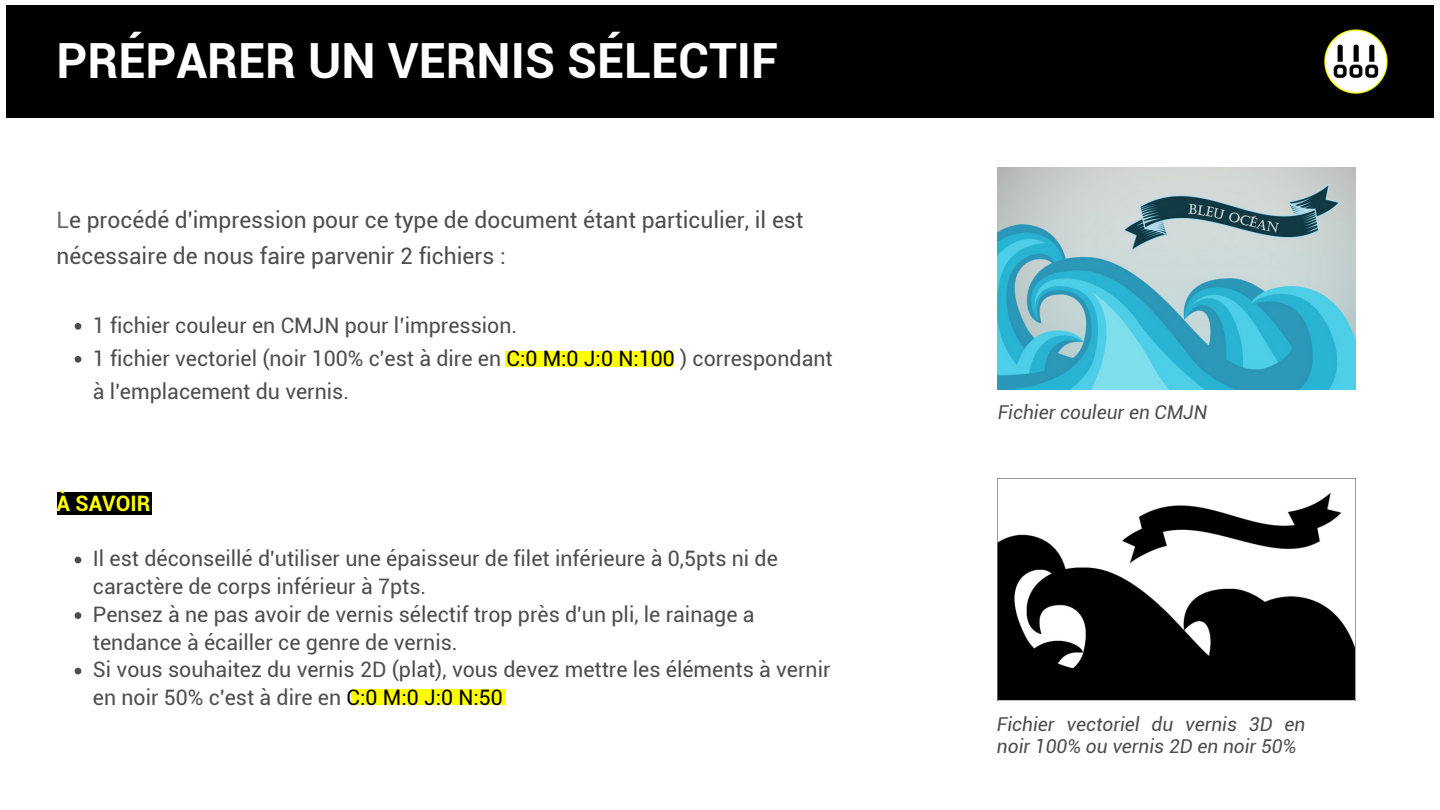
<style>
.page{position:relative;width:1440px;height:810px;background:#fff}
.page>*{position:absolute;margin:0;border:0;box-sizing:border-box;transform-origin:0 0}
.t1{font:700 48.5px "Roboto";color:#fff}
.t2{font:22.8px/35.2px "Roboto";color:#4d4d4d}
.t3{font:21.3px/27.8px "Roboto";color:#4d4d4d}
.t4{font:700 21.3px "Roboto";color:#ff0}
.t5{font:italic 19.1px/22.5px "Roboto";color:#4d4d4d}
.s1{color:#6b6a6a}
.s2{color:#000}
</style>
<div class="page">
<div style="left:6px;top:5px;width:1428px;height:113px;background:#000"></div>
<img style="left:1324px;top:29px;width:64px;height:65px">
<svg style="left:997px;top:478px;width:358px;height:223px;fill:#030000"></svg>
<img style="left:998px;top:167px;width:357px;height:223px">
<div style="left:505px;top:351px;width:167px;height:16px;background:#ff0"></div>
<svg style="left:75px;top:323px;width:6px;height:7px"></svg>
<svg style="left:75px;top:356px;width:6px;height:7px"></svg>
<div style="left:57px;top:492px;width:95px;height:23px;background:#000"></div>
<div style="left:351px;top:689px;width:154px;height:15px;background:#ff0"></div>
<svg style="left:75px;top:557px;width:6px;height:6px"></svg>
<svg style="left:75px;top:612px;width:6px;height:7px"></svg>
<svg style="left:75px;top:668px;width:6px;height:6px"></svg>
<h1 class="t1" style="left:57px;top:33px;width:723px">PRÉPARER UN VERNIS SÉLECTIF</h1>
<p class="t2" style="left:57px;top:203px;width:748px"><span class="s1">L</span>e procédé d'impression pour ce type de document étant particulier, il est nécessaire de nous faire parvenir 2 fichiers :</p>
<p class="t3" style="left:93px;top:309px;width:741px;line-height:33px">1 fichier couleur en CMJN pour l’impression.<br>1 fichier vectoriel (noir 100% c'est à dire en <span class="s2">C:0 M:0 J:0 N:100</span> ) correspondant à l'emplacement du vernis.</p>
<p class="t4" style="left:57px;top:491px;width:95px">À SAVOIR</p>
<p class="t3" style="left:93px;top:545px;width:739px">Il est déconseillé d'utiliser une épaisseur de filet inférieure à 0,5pts ni de caractère de corps inférieur à 7pts.<br>Pensez à ne pas avoir de vernis sélectif trop près d'un pli, le rainage a tendance à écailler ce genre de vernis.<br>Si vous souhaitez du vernis 2D (plat), vous devez mettre les éléments à vernir en noir 50% c'est à dire en <span class="s2">C:0 M:0 J:0 N:50</span></p>
<p class="t5" style="left:998px;top:401px;width:211px">Fichier couleur en CMJN</p>
<p class="t5" style="left:997px;top:713px;width:310px">Fichier vectoriel du vernis 3D en noir 100% ou vernis 2D en noir 50%</p>
</div>
